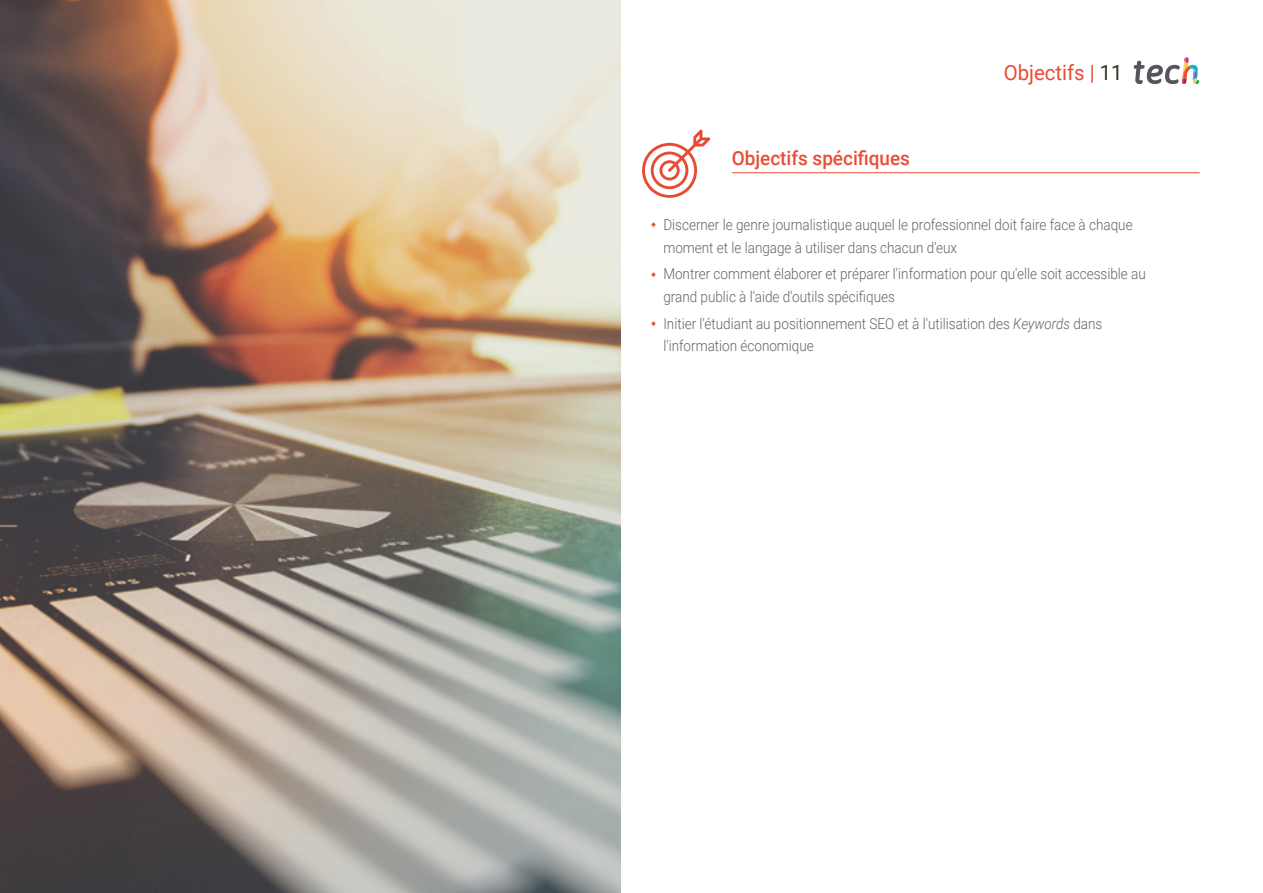
<style>
.page{position:relative;width:1263px;height:893px;background:#fff}
.page>*{position:absolute;margin:0;border:0;box-sizing:border-box;transform-origin:0 0}
.t1{font:21px "Roboto";color:#e94b35}
.t2{font:500 19.5px "Roboto";color:#e94d35}
.t3{font:300 15px/22.5px "Roboto";color:#61646a;scale:.9 1}
.s1{color:#312e20}
.s2{font-style:italic}
</style>
<div class="page">
<svg style="left:1134px;top:57px;width:65px;height:27px"></svg>
<img style="left:0;top:0;width:621px;height:893px">
<hr style="left:732px;top:172px;width:467px;height:1px;background:#e94d35">
<svg style="left:642px;top:130px;width:68px;height:68px"></svg>
<h2 class="t2" style="left:732px;top:144px;width:180px">Objectifs spécifiques</h2>
<h1 class="t1" style="left:1004px;top:57px;width:120px">Objectifs | <span class="s1">11</span></h1>
<p class="t3" style="left:663px;top:213px;width:523px">Discerner le genre journalistique auquel le professionnel doit faire face à chaque moment et le langage à utiliser dans chacun d'eux</p>
<p class="t3" style="left:663px;top:262px;width:537px">Montrer comment élaborer et préparer l'information pour qu'elle soit accessible au grand public à l'aide d'outils spécifiques</p>
<p class="t3" style="left:663px;top:312px;width:489px">Initier l'étudiant au positionnement SEO et à l'utilisation des <span class="s2">Keywords</span> dans l'information économique</p>
</div>
